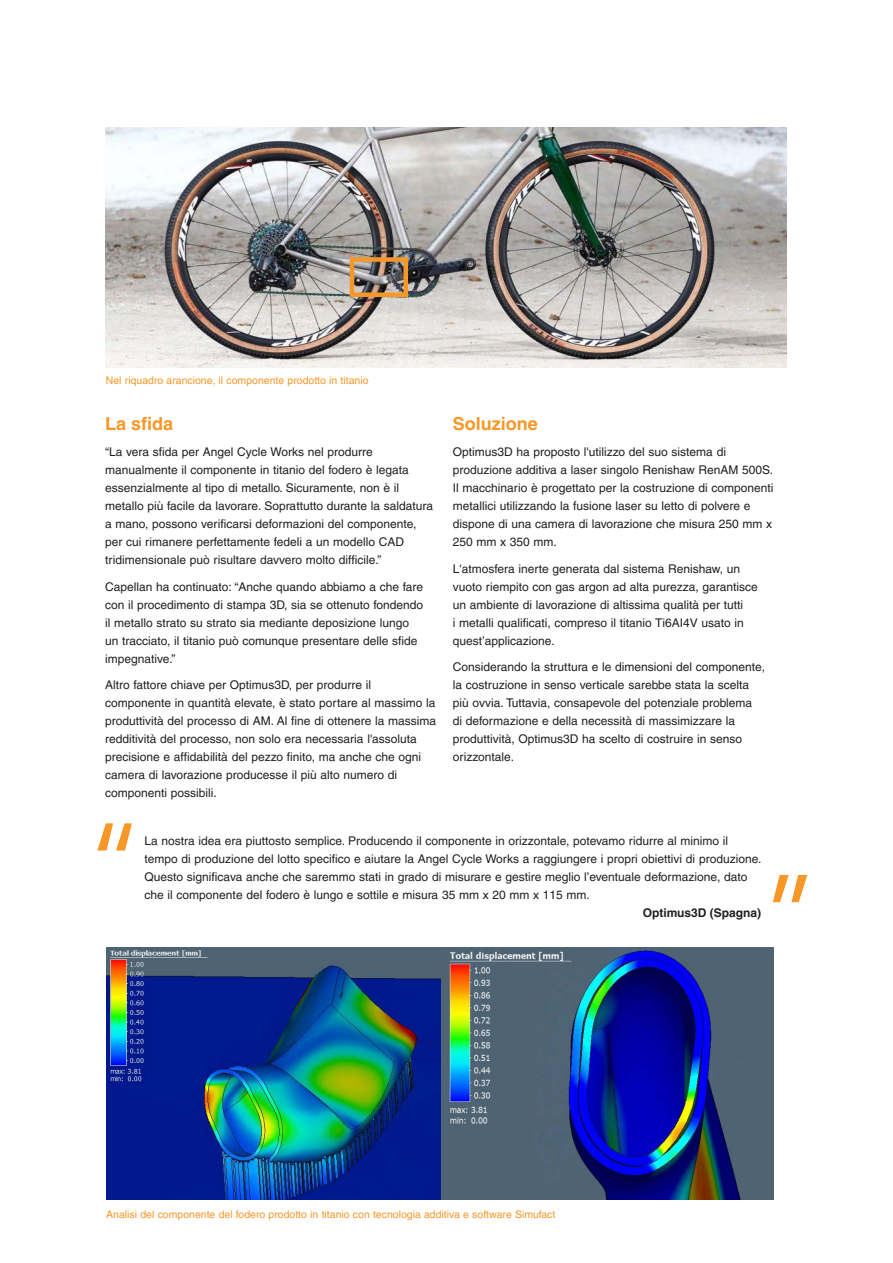
<style>
.page{position:relative;width:893px;height:1263px;background:#fff}
.page>*{position:absolute;margin:0;border:0;box-sizing:border-box;transform-origin:0 0}
.Main_body_heading_te{font:700 18px "Helvetica LT Pro";color:#f79727}
.Main_body_text_8pt{font:12px/18px "Helvetica LT Pro";color:#231f20}
.t1{font:700 12px "Helvetica LT Pro";color:#231f20}
.Caption_text_7pt{font:10.5px "Helvetica LT Pro";color:#f79727}
</style>
<div class="page">
<svg style="left:97px;top:823px;width:35px;height:27px"></svg>
<svg style="left:773px;top:875px;width:34px;height:27px"></svg>
<img style="left:105px;top:128px;width:682px;height:240px">
<img style="left:106px;top:947px;width:335px;height:252px">
<img style="left:441px;top:947px;width:333px;height:252px">
<div style="left:350px;top:257px;width:58px;height:40px;border:4px solid #f79727"></div>
<p class="Caption_text_7pt" style="left:106px;top:374px;width:264px">Nel riquadro arancione, il componente prodotto in titanio</p>
<p class="Main_body_heading_te" style="left:105px;top:412px;width:70px">La sfida</p>
<p class="Main_body_text_8pt" style="left:105px;top:443px;width:329px">“La vera sfida per Angel Cycle Works nel produrre manualmente il componente in titanio del fodero è legata essenzialmente al tipo di metallo. Sicuramente, non è il metallo più facile da lavorare. Soprattutto durante la saldatura a mano, possono verificarsi deformazioni del componente, per cui rimanere perfettamente fedeli a un modello CAD tridimensionale può risultare davvero molto difficile.”</p>
<p class="Main_body_text_8pt" style="left:105px;top:577px;width:319px">Capellan ha continuato: “Anche quando abbiamo a che fare con il procedimento di stampa 3D, sia se ottenuto fondendo il metallo strato su strato sia mediante deposizione lungo un tracciato, il titanio può comunque presentare delle sfide impegnative.”</p>
<p class="Main_body_text_8pt" style="left:105px;top:676px;width:332px">Altro fattore chiave per Optimus3D, per produrre il componente in quantità elevate, è stato portare al massimo la produttività del processo di AM. Al fine di ottenere la massima redditività del processo, non solo era necessaria l'assoluta precisione e affidabilità del pezzo finito, ma anche che ogni camera di lavorazione producesse il più alto numero di componenti possibili.</p>
<p class="Main_body_heading_te" style="left:453px;top:412px;width:87px">Soluzione</p>
<p class="Main_body_text_8pt" style="left:453px;top:443px;width:322px">Optimus3D ha proposto l'utilizzo del suo sistema di produzione additiva a laser singolo Renishaw RenAM 500S.<br>Il macchinario è progettato per la costruzione di componenti metallici utilizzando la fusione laser su letto di polvere e dispone di una camera di lavorazione che misura 250 mm x 250 mm x 350 mm.</p>
<p class="Main_body_text_8pt" style="left:453px;top:559px;width:306px">L'atmosfera inerte generata dal sistema Renishaw, un vuoto riempito con gas argon ad alta purezza, garantisce un ambiente di lavorazione di altissima qualità per tutti<br>i metalli qualificati, compreso il titanio Ti6AI4V usato in quest’applicazione.</p>
<p class="Main_body_text_8pt" style="left:453px;top:658px;width:314px">Considerando la struttura e le dimensioni del componente, la costruzione in senso verticale sarebbe stata la scelta più ovvia. Tuttavia, consapevole del potenziale problema<br>di deformazione e della necessità di massimizzare la produttività, Optimus3D ha scelto di costruire in senso orizzontale.</p>
<p class="Main_body_text_8pt" style="left:145px;top:832px;width:618px">La nostra idea era piuttosto semplice. Producendo il componente in orizzontale, potevamo ridurre al minimo il tempo di produzione del lotto specifico e aiutare la Angel Cycle Works a raggiungere i propri obiettivi di produzione.<br>Questo significava anche che saremmo stati in grado di misurare e gestire meglio l’eventuale deformazione, dato che il componente del fodero è lungo e sottile e misura 35 mm x 20 mm x 115 mm.</p>
<p class="t1" style="left:643px;top:905px;width:120px">Optimus3D (Spagna)</p>
<p class="Caption_text_7pt" style="left:106px;top:1208px;width:451px">Analisi del componente del fodero prodotto in titanio con tecnologia additiva e software Simufact</p>
</div>
